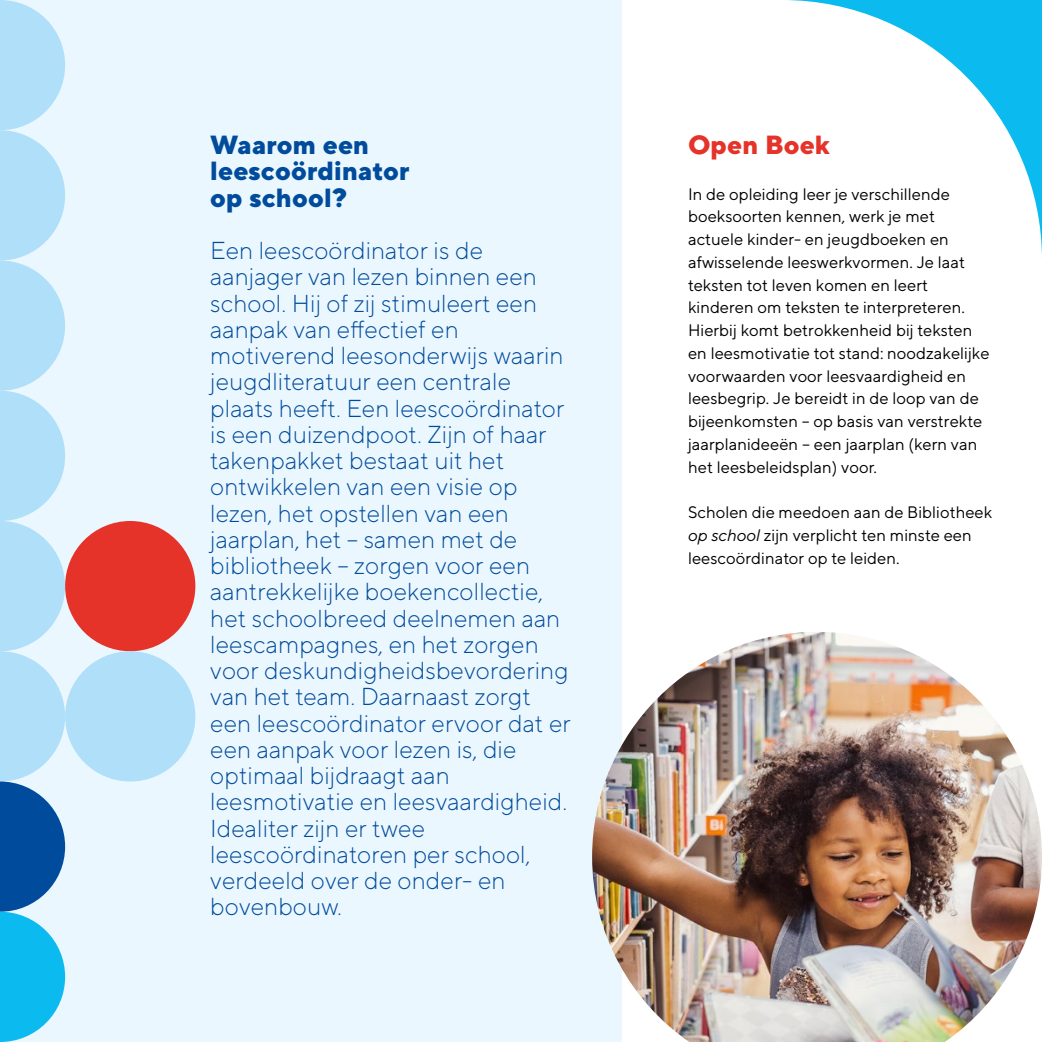
<style>
.page{position:relative;width:1042px;height:1042px;background:#fff}
.page>*{position:absolute;margin:0;border:0;box-sizing:border-box;transform-origin:0 0}
.Tussenkopje{font:800 26.25px/26.2px "TT Norms";color:#004b9c}
.Tussenkopje-2{font:800 26.25px "TT Norms";color:#e63329}
.Intro{font:300 24.5px/26.2px "TT Norms";color:#004b9c}
.Body{font:16.62px/22.8px "TT Norms";color:#000}
.s1{font-style:italic}
</style>
<div class="page">
<div style="left:0;top:0;width:622px;height:1042px;background:#ebf7fe"></div>
<svg style="left:787px;top:0;width:255px;height:256px"></svg>
<div style="left:65px;top:521px;width:130px;height:130px;background:#e63329;border-radius:50%"></div>
<div style="left:65px;top:651px;width:130px;height:130px;background:#afdff9;border-radius:50%"></div>
<svg style="left:0;top:0;width:65px;height:1042px"></svg>
<img style="left:592px;top:632px;width:450px;height:410px">
<p class="Tussenkopje" style="left:210px;top:131px;width:201px">Waarom een leescoördinator op school?</p>
<p class="Intro" style="left:210px;top:237px;width:362px">Een leescoördinator is de aanjager van lezen binnen een school. Hij of zij stimuleert een aanpak van effectief en motiverend leesonderwijs waarin jeugdliteratuur een centrale plaats heeft. Een leescoördinator is een duizendpoot. Zijn of haar takenpakket bestaat uit het ontwikkelen van een visie op lezen, het opstellen van een jaarplan, het – samen met de bibliotheek – zorgen voor een aantrekkelijke boekencollectie, het schoolbreed deelnemen aan leescampagnes, en het zorgen voor deskundigheidsbevordering van het team. Daarnaast zorgt een leescoördinator ervoor dat er een aanpak voor lezen is, die optimaal bijdraagt aan leesmotivatie en leesvaardigheid.<br>Idealiter zijn er twee leescoördinatoren per school, verdeeld over de onder- en bovenbouw.</p>
<p class="Tussenkopje-2" style="left:688px;top:128px;width:143px">Open Boek</p>
<p class="Body" style="left:688px;top:182px;width:303px">In de opleiding leer je verschillende boeksoorten kennen, werk je met actuele kinder- en jeugdboeken en afwisselende leeswerkvormen. Je laat teksten tot leven komen en leert kinderen om teksten te interpreteren.<br>Hierbij komt betrokkenheid bij teksten en leesmotivatie tot stand: noodzakelijke voorwaarden voor leesvaardigheid en leesbegrip. Je bereidt in de loop van de bijeenkomsten – op basis van verstrekte jaarplanideeën – een jaarplan (kern van het leesbeleidsplan) voor.</p>
<p class="Body" style="left:688px;top:500px;width:306px">Scholen die meedoen aan de Bibliotheek <span class="s1">op school</span> zijn verplicht ten minste een leescoördinator op te leiden.</p>
</div>
